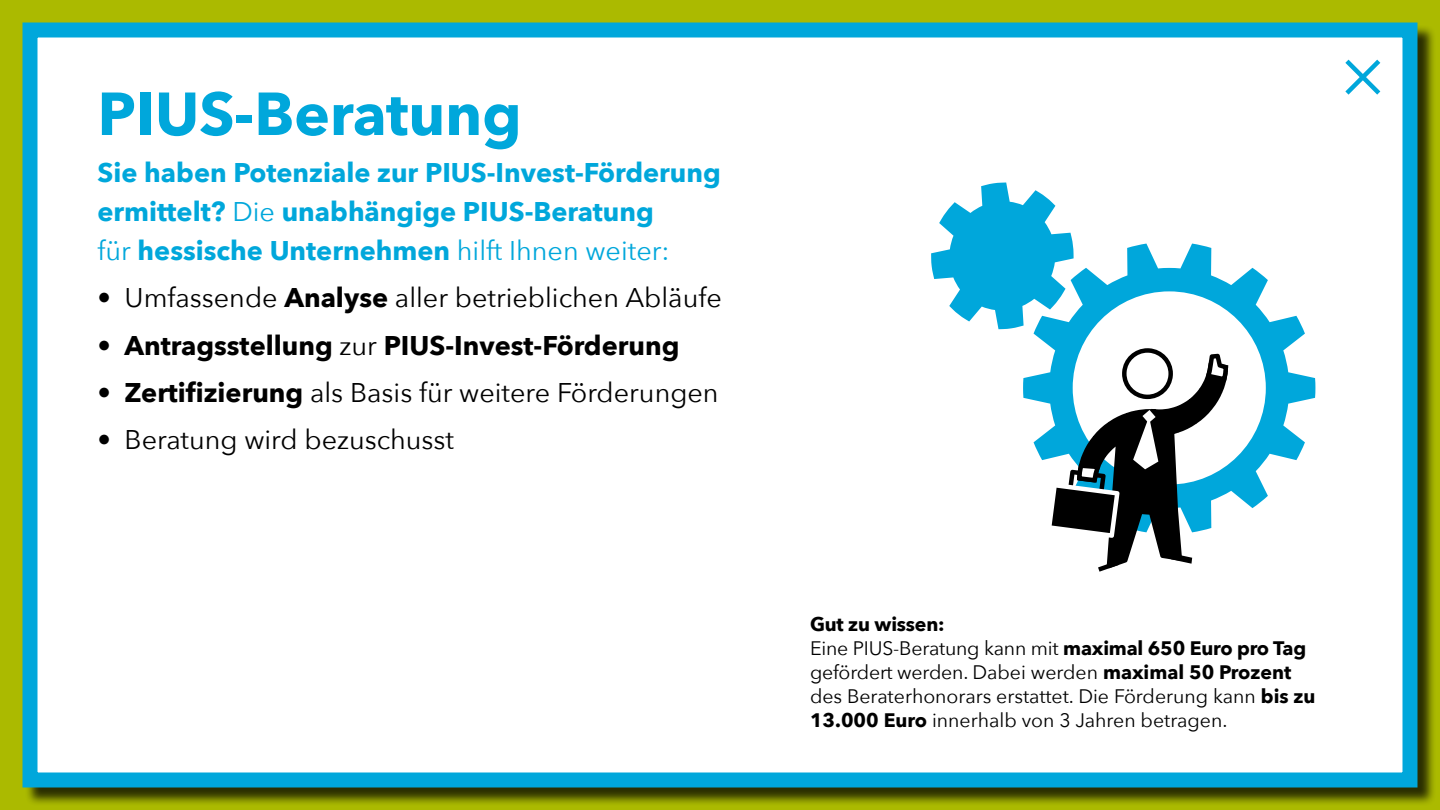
<style>
.page{position:relative;width:1440px;height:810px;background:#abba00}
.page>*{position:absolute;margin:0;border:0;box-sizing:border-box;transform-origin:0 0}
.t1{font:700 60px "Avenir Next";color:#00a7db}
.t2{font:700 27px/39px "Avenir Next";color:#00a7db}
.t3{font:27px "Avenir Next";color:#000}
.t4{font:700 27px "Avenir Next";color:#000}
.t5{font:19.5px/24px "Avenir Next";color:#000}
.s1{font-weight:400}
.s2{font-weight:700}
</style>
<div class="page">
<div style="left:25px;top:25px;width:1412px;height:782px;background:#000;opacity:.75"></div>
<div style="left:22px;top:22px;width:1396px;height:766px;background:#fff;border:15px solid #00a7db"></div>
<svg style="left:1023px;top:244px;width:292px;height:264px"></svg>
<div style="left:1073px;top:291px;width:193px;height:194px;background:#fff;border-radius:50%"></div>
<svg style="left:931px;top:182px;width:143px;height:147px"></svg>
<svg style="left:1047px;top:348px;width:181px;height:224px"></svg>
<svg style="left:1345px;top:60px;width:35px;height:35px"></svg>
<h1 class="t1" style="left:98px;top:62px;width:426px">PIUS-Beratung</h1>
<h2 class="t2" style="left:98px;top:153px;width:625px">Sie haben Potenziale zur PIUS-Invest-Förderung ermittelt? <span class="s1">Die</span> unabhängige PIUS-Beratung<br><span class="s1">für</span> hessische Unternehmen <span class="s1">hilft Ihnen weiter:</span></h2>
<h2 class="t3" style="left:98px;top:275px;width:626px">• Umfassende <span class="s2">Analyse</span> aller betrieblichen Abläufe</h2>
<h2 class="t4" style="left:98px;top:322px;width:584px">• Antragsstellung <span class="s1">zur</span> PIUS-Invest-Förderung</h2>
<h2 class="t3" style="left:98px;top:370px;width:623px"><span class="s2">• Zertifizierung</span> als Basis für weitere Förderungen</h2>
<h2 class="t3" style="left:98px;top:417px;width:358px">• Beratung wird bezuschusst</h2>
<p class="t5" style="left:810px;top:611px;width:507px"><span class="s2">Gut zu wissen:<br></span>Eine PIUS-Beratung kann mit <span class="s2">maximal 650 Euro pro Tag </span>gefördert werden. Dabei werden <span class="s2">maximal 50 Prozent </span>des Beraterhonorars erstattet. Die Förderung kann <span class="s2">bis zu 13.000 Euro</span> innerhalb von 3 Jahren betragen.</p>
</div>
